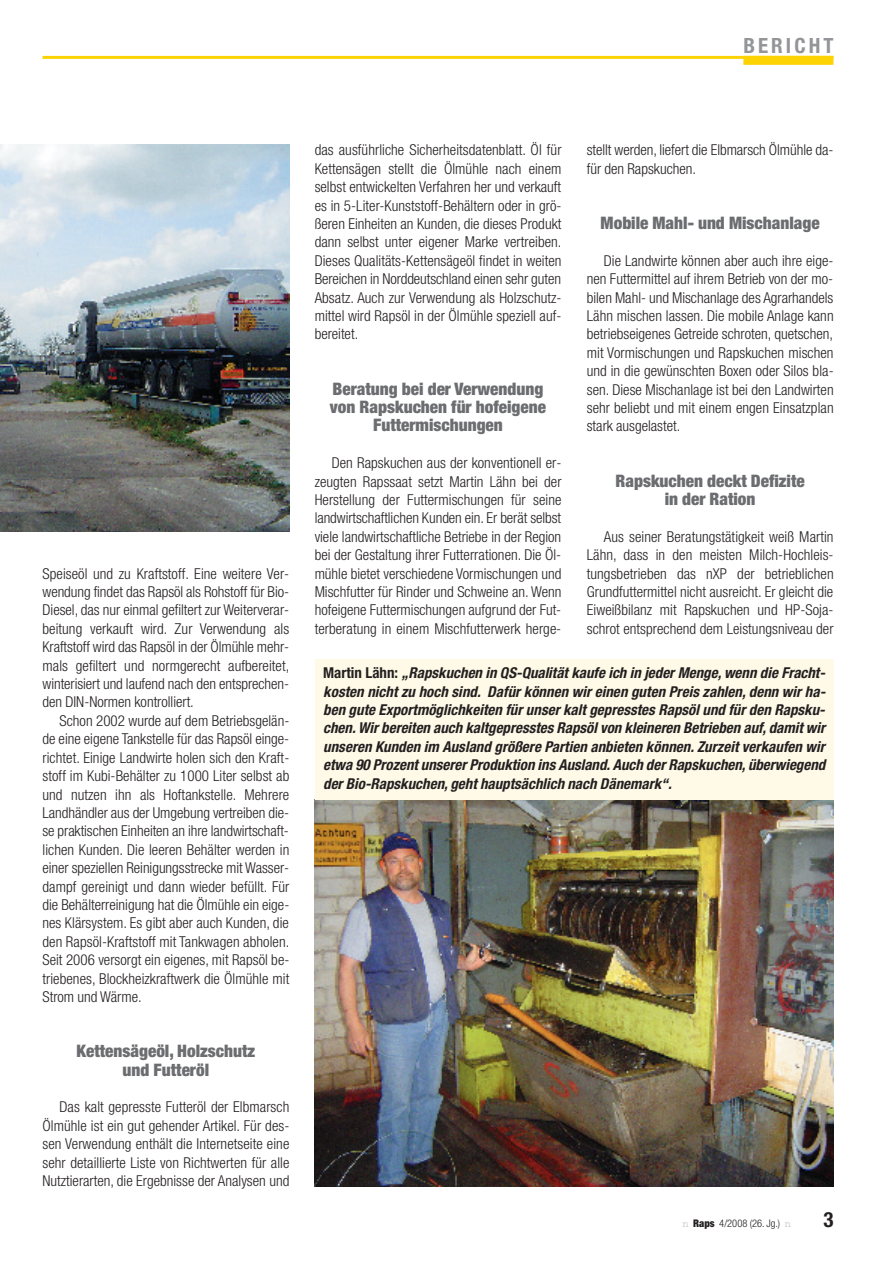
<style>
.page{position:relative;width:893px;height:1263px;background:#fff}
.page>*{position:absolute;margin:0;border:0;box-sizing:border-box;transform-origin:0 0}
.t1{font:700 condensed 21px "Helvetica Neue";letter-spacing:.145em;color:#939598}
.t2{font:700 condensed 21px "Helvetica Neue";color:#231f20}
.t3{font:900 condensed 17.25px/18.5px "Helvetica Neue";color:#6c6d70;text-align:center}
.t4{font:300 condensed 15px/18.5px "Helvetica Neue";letter-spacing:.005em;color:#231f20;text-align:justify}
.t5{font:italic 700 condensed 15px/18.5px "Helvetica Neue";color:#231f20;text-align:justify}
.t6{font:300 condensed 10.5px "Helvetica Neue";color:#231f20}
.s1{font-style:normal}
.s2{font-family:"Courier";font-weight:400;font-stretch:normal;color:#bcbdc0}
.s3{font-weight:900}
</style>
<div class="page">
<hr style="left:43px;top:56px;width:790px;height:3px;background:#fed304">
<div style="left:743px;top:56px;width:90px;height:9px;background:#fed304"></div>
<img style="left:315px;top:799px;width:518px;height:387px">
<div style="left:315px;top:659px;width:518px;height:140px;background:#fefae7"></div>
<img style="left:0;top:145px;width:289px;height:386px">
<h1 class="t1" style="left:743px;top:38px;width:92px">BERICHT</h1>
<p class="t4" style="left:43px;top:565px;width:248px">Speiseöl und zu Kraftstoff. Eine weitere Ver&shy;wendung findet das Rapsöl als Rohstoff für Bio-Diesel, das nur einmal gefiltert zur Weiterverar&shy;beitung verkauft wird. Zur Verwendung als Kraftstoff wird das Rapsöl in der Ölmühle mehr&shy;mals gefiltert und normgerecht aufbereitet, winterisiert und laufend nach den entsprechen&shy;den DIN-Normen kontrolliert.</p>
<p class="t4" style="left:43px;top:713px;width:248px;text-indent:17px">Schon 2002 wurde auf dem Betriebsgelän&shy;de eine eigene Tankstelle für das Rapsöl einge&shy;richtet. Einige Landwirte holen sich den Kraft&shy;stoff im Kubi-Behälter zu 1000 Liter selbst ab und nutzen ihn als Hoftankstelle. Mehrere Landhändler aus der Umgebung vertreiben die&shy;se praktischen Einheiten an ihre landwirtschaft&shy;lichen Kunden. Die leeren Behälter werden in einer speziellen Reinigungsstrecke mit Wasser&shy;dampf gereinigt und dann wieder befüllt. Für die Behälterreinigung hat die Ölmühle ein eige&shy;nes Klärsystem. Es gibt aber auch Kunden, die den Rapsöl-Kraftstoff mit Tankwagen abholen.<br>Seit 2006 versorgt ein eigenes, mit Rapsöl be&shy;triebenes, Blockheizkraftwerk die Ölmühle mit Strom und Wärme.</p>
<p class="t3" style="left:76px;top:1043px;width:180px">Kettensägeöl, Holzschutz und Futteröl</p>
<p class="t4" style="left:43px;top:1099px;width:248px;text-indent:17px">Das kalt gepresste Futteröl der Elbmarsch Ölmühle ist ein gut gehender Artikel. Für des&shy;sen Verwendung enthält die Internetseite eine sehr detaillierte Liste von Richtwerten für alle Nutztierarten, die Ergebnisse der Analysen und</p>
<p class="t4" style="left:315px;top:142px;width:248px">das ausführliche Sicherheitsdatenblatt. Öl für Kettensägen stellt die Ölmühle nach einem selbst entwickelten Verfahren her und verkauft es in 5-Liter-Kunststoff-Behältern oder in grö&shy;ßeren Einheiten an Kunden, die dieses Produkt dann selbst unter eigener Marke vertreiben.<br>Dieses Qualitäts-Kettensägeöl findet in weiten Bereichen in Norddeutschland einen sehr guten Absatz. Auch zur Verwendung als Holzschutz&shy;mittel wird Rapsöl in der Ölmühle speziell auf&shy;bereitet.</p>
<p class="t4" style="left:587px;top:142px;width:248px">stellt werden, liefert die Elbmarsch Ölmühle da&shy;für den Rapskuchen.</p>
<p class="t3" style="left:601px;top:215px;width:221px">Mobile Mahl- und Mischanlage</p>
<p class="t4" style="left:587px;top:252px;width:248px;text-indent:17px">Die Landwirte können aber auch ihre eige&shy;nen Futtermittel auf ihrem Betrieb von der mo&shy;bilen Mahl- und Mischanlage des Agrarhandels Lähn mischen lassen. Die mobile Anlage kann betriebseigenes Getreide schroten, quetschen, mit Vormischungen und Rapskuchen mischen und in die gewünschten Boxen oder Silos bla&shy;sen. Diese Mischanlage ist bei den Landwirten sehr beliebt und mit einem engen Einsatzplan stark ausgelastet.</p>
<p class="t3" style="left:615px;top:473px;width:191px">Rapskuchen deckt Defizite in der Ration</p>
<p class="t4" style="left:587px;top:529px;width:248px;text-indent:17px">Aus seiner Beratungstätigkeit weiß Martin Lähn, dass in den meisten Milch-Hochleis&shy;tungsbetrieben das nXP der betrieblichen Grundfuttermittel nicht ausreicht. Er gleicht die Eiweißbilanz mit Rapskuchen und HP-Soja&shy;schrot entsprechend dem Leistungsniveau der</p>
<p class="t5" style="left:323px;top:665px;width:504px"><span class="s1">Martin Lähn:</span> „Rapskuchen in QS-Qualität kaufe ich in jeder Menge, wenn die Fracht&shy;kosten nicht zu hoch sind. Dafür können wir einen guten Preis zahlen, denn wir ha&shy;ben gute Exportmöglichkeiten für unser kalt gepresstes Rapsöl und für den Rapsku&shy;chen. Wir bereiten auch kaltgepresstes Rapsöl von kleineren Betrieben auf, damit wir unseren Kunden im Ausland größere Partien anbieten können. Zurzeit verkaufen wir etwa 90 Prozent unserer Produktion ins Ausland. Auch der Rapskuchen, überwiegend der Bio-Rapskuchen, geht hauptsächlich nach Dänemark“.</p>
<p class="t3" style="left:330px;top:381px;width:218px">Beratung bei der Verwendung von Rapskuchen für hofeigene<br>Futtermischungen</p>
<p class="t4" style="left:315px;top:455px;width:248px;text-indent:17px">Den Rapskuchen aus der konventionell er&shy;zeugten Rapssaat setzt Martin Lähn bei der Herstellung der Futtermischungen für seine landwirtschaftlichen Kunden ein. Er berät selbst viele landwirtschaftliche Betriebe in der Region bei der Gestaltung ihrer Futterrationen. Die Öl&shy;mühle bietet verschiedene Vormischungen und Mischfutter für Rinder und Schweine an. Wenn hofeigene Futtermischungen aufgrund der Fut&shy;terberatung in einem Mischfutterwerk herge-</p>
<p class="t6" style="left:682px;top:1219px;width:110px"><span class="s2">n</span> <span class="s3">Raps</span> 4/2008 (26. Jg.) <span class="s2">n</span></p>
<h1 class="t2" style="left:823px;top:1212px;width:12px">3</h1>
</div>
